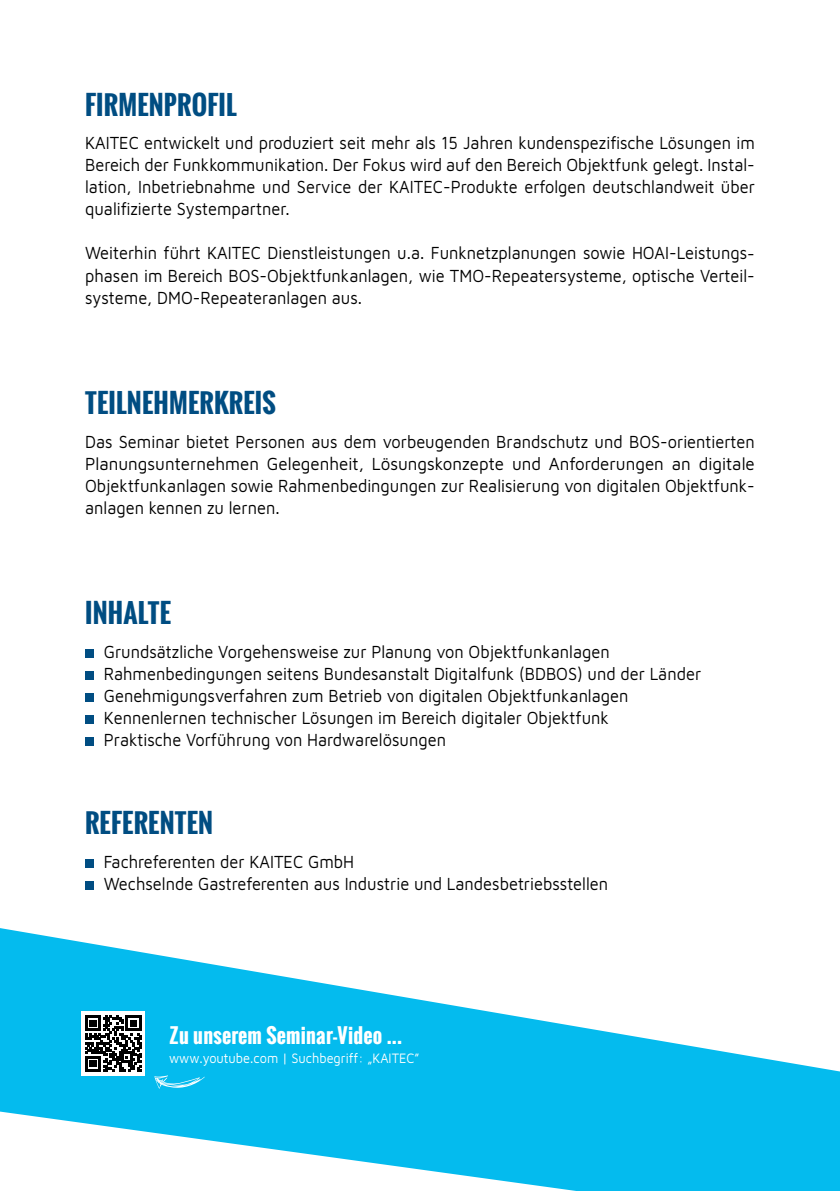
<style>
.page{position:relative;width:840px;height:1191px;background:#fff}
.page>*{position:absolute;margin:0;border:0;box-sizing:border-box;transform-origin:0 0}
.t1{font:700 26px "Oswald";letter-spacing:.01em;color:#004d82}
.t2{font:700 20px "Oswald";letter-spacing:.01em;color:#fff}
.t3{font:18px/22px "Maven Pro";color:#000;text-align:justify;scale:.91 1}
.t4{font:14px "Maven Pro";color:#fff;scale:.91 1}
</style>
<div class="page">
<svg style="left:0;top:928px;width:839px;height:263px;fill:#04bbee"></svg>
<div style="left:85px;top:649px;width:9px;height:8px;background:#004d82"></div>
<div style="left:85px;top:671px;width:9px;height:8px;background:#004d82"></div>
<div style="left:85px;top:693px;width:9px;height:8px;background:#004d82"></div>
<div style="left:85px;top:715px;width:9px;height:8px;background:#004d82"></div>
<div style="left:85px;top:737px;width:9px;height:8px;background:#004d82"></div>
<div style="left:85px;top:859px;width:9px;height:8px;background:#004d82"></div>
<div style="left:85px;top:881px;width:9px;height:8px;background:#004d82"></div>
<div style="left:81px;top:1011px;width:64px;height:64px;background:#fff"></div>
<svg style="left:85px;top:1015px;width:56px;height:56px"></svg>
<svg style="left:154px;top:1075px;width:50px;height:14px"></svg>
<h1 class="t1" style="left:85px;top:85px;width:153px">FIRMENPROFIL</h1>
<p class="t3" style="left:85px;top:131px;width:737px">KAITEC entwickelt und produziert seit mehr als 15 Jahren kundenspezifische Lösungen im Bereich der Funkkommunikation. Der Fokus wird auf den Bereich Objektfunk gelegt. Instal&shy;lation, Inbetriebnahme und Service der KAITEC-Produkte erfolgen deutschlandweit über qualifizierte Systempartner.</p>
<p class="t3" style="left:85px;top:241px;width:737px">Weiterhin führt KAITEC Dienstleistungen u.a. Funknetzplanungen sowie HOAI-Leistungs&shy;phasen im Bereich BOS-Objektfunkanlagen, wie TMO-Repeatersysteme, optische Verteil&shy;systeme, DMO-Repeateranlagen aus.</p>
<h1 class="t1" style="left:85px;top:383px;width:192px">TEILNEHMERKREIS</h1>
<p class="t3" style="left:85px;top:429px;width:737px">Das Seminar bietet Personen aus dem vorbeugenden Brandschutz und BOS-orientierten Planungsunternehmen Gelegenheit, Lösungskonzepte und Anforderungen an digitale Objektfunkanlagen sowie Rahmenbedingungen zur Realisierung von digitalen Objektfunk&shy;anlagen kennen zu lernen.</p>
<h1 class="t1" style="left:85px;top:593px;width:87px">INHALTE</h1>
<p class="t3" style="left:104px;top:639px;width:657px;text-align:left">Grundsätzliche Vorgehensweise zur Planung von Objektfunkanlagen Rahmenbedingungen seitens Bundesanstalt Digitalfunk (BDBOS) und der Länder Genehmigungsverfahren zum Betrieb von digitalen Objektfunkanlagen Kennenlernen technischer Lösungen im Bereich digitaler Objektfunk<br>Praktische Vorführung von Hardwarelösungen</p>
<h1 class="t1" style="left:85px;top:803px;width:129px">REFERENTEN</h1>
<p class="t3" style="left:104px;top:849px;width:555px">Fachreferenten der KAITEC GmbH<br>Wechselnde Gastreferenten aus Industrie und Landesbetriebsstellen</p>
<p class="t2" style="left:169px;top:1020px;width:235px">Zu unserem Seminar-Video ...</p>
<p class="t4" style="left:169px;top:1049px;width:276px">www.youtube.com | Suchbegriff: „KAITEC”</p>
</div>
